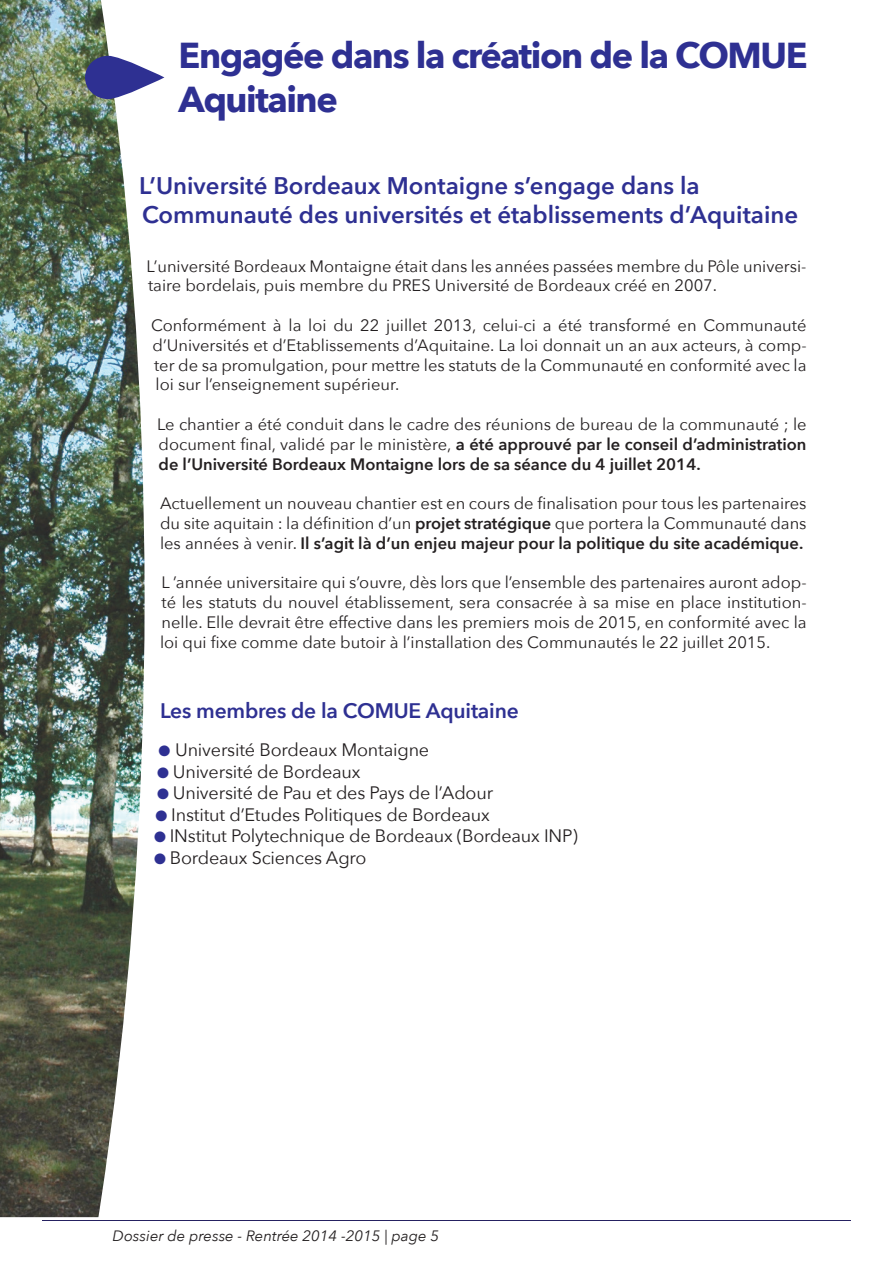
<style>
.page{position:relative;width:893px;height:1263px;background:#fff}
.page>*{position:absolute;margin:0;border:0;box-sizing:border-box;transform-origin:0 0}
.t1{font:700 36px/43.2px "Avenir Next";letter-spacing:-.04em;color:#2e3092}
.t2{font:600 24px/28.8px "Avenir Next";color:#2e3092}
.t3{font:600 21px "Avenir Next";letter-spacing:-.01em;color:#2e3092}
.t4{font:18px "Avenir Next";letter-spacing:-.01em;color:#231f20}
.t5{font:16.5px/19.8px "Avenir Next";color:#231f20;text-align:justify}
.t6{font:italic 15px "Avenir Next";color:#231f20}
.s1{font-weight:600}
.s2{color:#2e3092}
</style>
<div class="page">
<hr style="left:42px;top:1220px;width:809px;height:1px;background:#252161">
<img style="left:0;top:0;width:145px;height:1217px">
<svg style="left:85px;top:56px;width:79px;height:43px"></svg>
<h1 class="t1" style="left:179px;top:34px;width:630px">Engagée dans la création de la COMUE<br>Aquitaine</h1>
<h2 class="t2" style="left:139px;top:171px;width:661px">L’Université Bordeaux Montaigne s’engage dans la<br>Communauté des universités et établissements d’Aquitaine</h2>
<p class="t5" style="left:147px;top:255px;width:661px">L’université Bordeaux Montaigne était dans les années passées membre du Pôle universi&shy;taire bordelais, puis membre du PRES Université de Bordeaux créé en 2007.</p>
<p class="t5" style="left:151px;top:315px;width:657px">Conformément à la loi du 22 juillet 2013, celui-ci a été transformé en Communauté d’Universités et d’Etablissements d’Aquitaine. La loi donnait un an aux acteurs, à comp&shy;ter de sa promulgation, pour mettre les statuts de la Communauté en conformité avec la loi sur l’enseignement supérieur.</p>
<p class="t5" style="left:157px;top:414px;width:651px">Le chantier a été conduit dans le cadre des réunions de bureau de la communauté ; le document final, validé par le ministère, <span class="s1">a été approuvé par le conseil d’administration de l’Université Bordeaux Montaigne lors de sa séance du 4 juillet 2014.</span></p>
<p class="t5" style="left:160px;top:493px;width:648px">Actuellement un nouveau chantier est en cours de finalisation pour tous les partenaires du site aquitain : la définition d’un <span class="s1">projet stratégique</span> que portera la Communauté dans les années à venir. <span class="s1">Il s’agit là d’un enjeu majeur pour la politique du site académique.</span></p>
<p class="t5" style="left:160px;top:572px;width:648px">L ’année universitaire qui s’ouvre, dès lors que l’ensemble des partenaires auront adop&shy;té les statuts du nouvel établissement, sera consacrée à sa mise en place institution&shy;nelle. Elle devrait être effective dans les premiers mois de 2015, en conformité avec la loi qui fixe comme date butoir à l’installation des Communautés le 22 juillet 2015.</p>
<p class="t3" style="left:160px;top:693px;width:360px">Les membres de la COMUE Aquitaine</p>
<p class="t4" style="left:159px;top:734px;width:272px"><span class="s2">●</span> Université Bordeaux Montaigne</p>
<p class="t4" style="left:157px;top:756px;width:205px"><span class="s2">●</span> Université de Bordeaux</p>
<p class="t4" style="left:157px;top:778px;width:338px"><span class="s2">●</span> Université de Pau et des Pays de l’Adour</p>
<p class="t4" style="left:156px;top:799px;width:336px"><span class="s2">●</span> Institut d’Etudes Politiques de Bordeaux</p>
<p class="t4" style="left:154px;top:821px;width:425px"><span class="s2">●</span> INstitut Polytechnique de Bordeaux (Bordeaux INP)</p>
<p class="t4" style="left:154px;top:842px;width:214px"><span class="s2">●</span> Bordeaux Sciences Agro</p>
<p class="t6" style="left:113px;top:1223px;width:328px">Dossier de presse - Rentrée 2014 -2015 | page 5</p>
</div>
